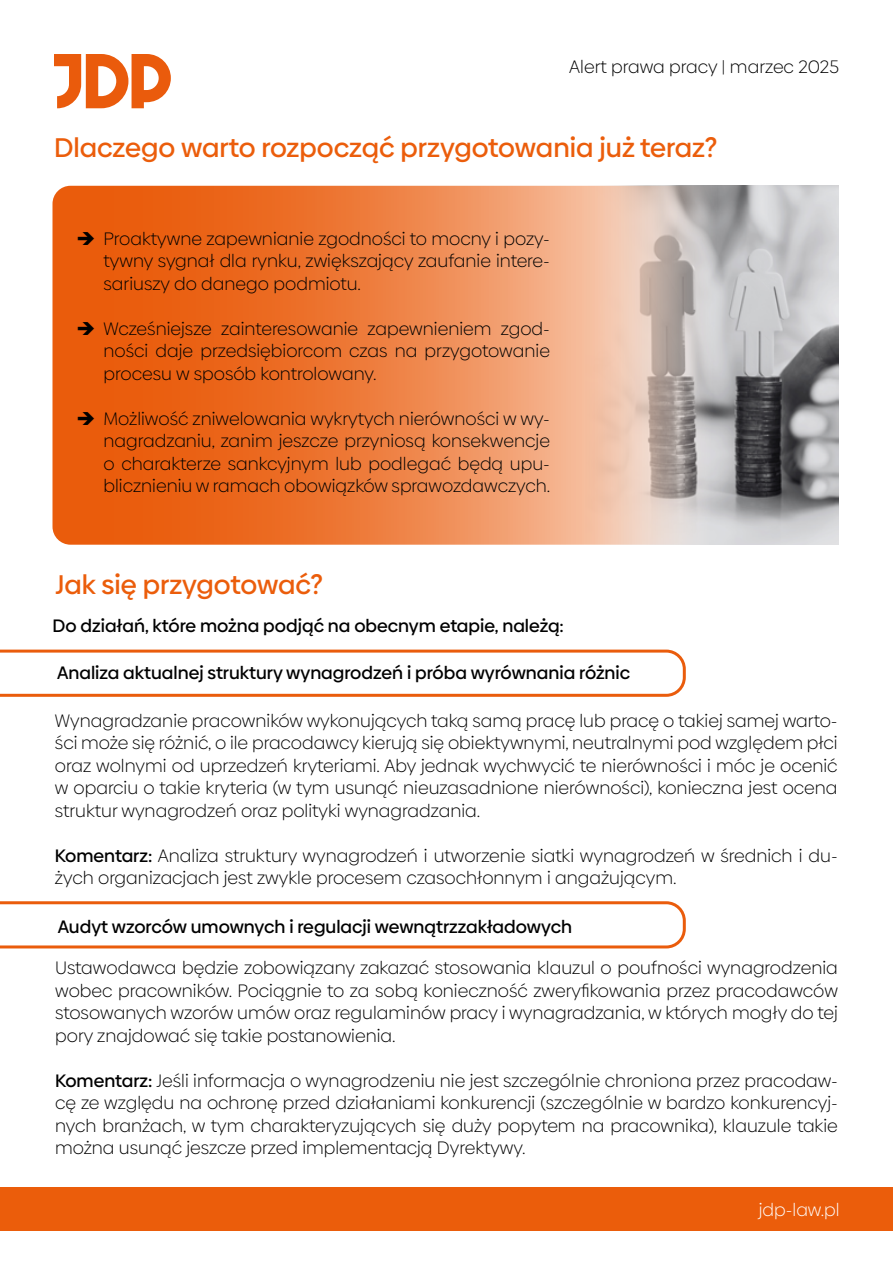
<style>
.page{position:relative;width:893px;height:1263px;background:#fff}
.page>*{position:absolute;margin:0;border:0;box-sizing:border-box;transform-origin:0 0}
.t1{font:500 27px "Biennale";color:#eb5d0b}
.t2{font:300 18px/22.5px "Biennale";color:#000;text-align:justify}
.t3{font:500 18px "Biennale";color:#000}
.t4{font:300 18px "Biennale";color:#fff}
.s1{font-weight:500}
</style>
<div class="page">
<svg style="left:54px;top:54px;width:117px;height:54px"></svg>
<svg style="left:52px;top:186px;width:674px;height:359px;background:#ed7b3a"></svg>
<img style="left:585px;top:186px;width:254px;height:359px">
<svg style="left:0;top:650px;width:686px;height:47px"></svg>
<svg style="left:0;top:901px;width:686px;height:47px"></svg>
<div style="left:0;top:1188px;width:893px;height:43px;background:#eb5d0b"></div>
<svg style="left:78px;top:231px;width:16px;height:14px"></svg>
<svg style="left:78px;top:321px;width:16px;height:14px"></svg>
<svg style="left:78px;top:411px;width:16px;height:14px"></svg>
<p class="t2" style="left:569px;top:55px;width:271px">Alert prawa pracy | marzec 2025</p>
<h1 class="t1" style="left:54px;top:131px;width:665px">Dlaczego warto rozpocząć przygotowania już teraz?</h1>
<p class="t2" style="left:104px;top:227px;width:448px">Proaktywne zapewnianie zgodności to mocny i pozy&shy;tywny sygnał dla rynku, zwiększający zaufanie intere&shy;sariuszy do danego podmiotu.</p>
<p class="t2" style="left:104px;top:317px;width:448px">Wcześniejsze zainteresowanie zapewnieniem zgod&shy;ności daje przedsiębiorcom czas na przygotowanie procesu w sposób kontrolowany.</p>
<p class="t2" style="left:104px;top:407px;width:448px">Możliwość zniwelowania wykrytych nierówności w wy&shy;nagradzaniu, zanim jeszcze przyniosą konsekwencje o charakterze sankcyjnym lub podlegać będą upu&shy;blicznieniu w ramach obowiązków sprawozdawczych.</p>
<h1 class="t1" style="left:56px;top:567px;width:269px">Jak się przygotować?</h1>
<p class="t3" style="left:52px;top:615px;width:513px">Do działań, które można podjąć na obecnym etapie, należą:</p>
<p class="t3" style="left:57px;top:662px;width:575px">Analiza aktualnej struktury wynagrodzeń i próba wyrównania różnic</p>
<p class="t2" style="left:55px;top:709px;width:784px">Wynagradzanie pracowników wykonujących taką samą pracę lub pracę o takiej samej warto&shy;ści może się różnić, o ile pracodawcy kierują się obiektywnymi, neutralnymi pod względem płci oraz wolnymi od uprzedzeń kryteriami. Aby jednak wychwycić te nierówności i móc je ocenić w oparciu o takie kryteria (w tym usunąć nieuzasadnione nierówności), konieczna jest ocena struktur wynagrodzeń oraz polityki wynagradzania.</p>
<p class="t2" style="left:55px;top:844px;width:784px"><span class="s1">Komentarz:</span> Analiza struktury wynagrodzeń i utworzenie siatki wynagrodzeń w średnich i du&shy;żych organizacjach jest zwykle procesem czasochłonnym i angażującym.</p>
<p class="t3" style="left:58px;top:916px;width:516px">Audyt wzorców umownych i regulacji wewnątrzzakładowych</p>
<p class="t2" style="left:55px;top:957px;width:784px">Ustawodawca będzie zobowiązany zakazać stosowania klauzul o poufności wynagrodzenia wobec pracowników. Pociągnie to za sobą konieczność zweryfikowania przez pracodawców stosowanych wzorów umów oraz regulaminów pracy i wynagradzania, w których mogły do tej pory znajdować się takie postanowienia.</p>
<p class="t2" style="left:55px;top:1069px;width:784px"><span class="s1">Komentarz:</span> Jeśli informacja o wynagrodzeniu nie jest szczególnie chroniona przez pracodaw&shy;cę ze względu na ochronę przed działaniami konkurencji (szczególnie w bardzo konkurencyj&shy;nych branżach, w tym charakteryzujących się duży popytem na pracownika), klauzule takie można usunąć jeszcze przed implementacją Dyrektywy.</p>
<p class="t4" style="left:759px;top:1199px;width:82px">jdp-law.pl</p>
</div>
